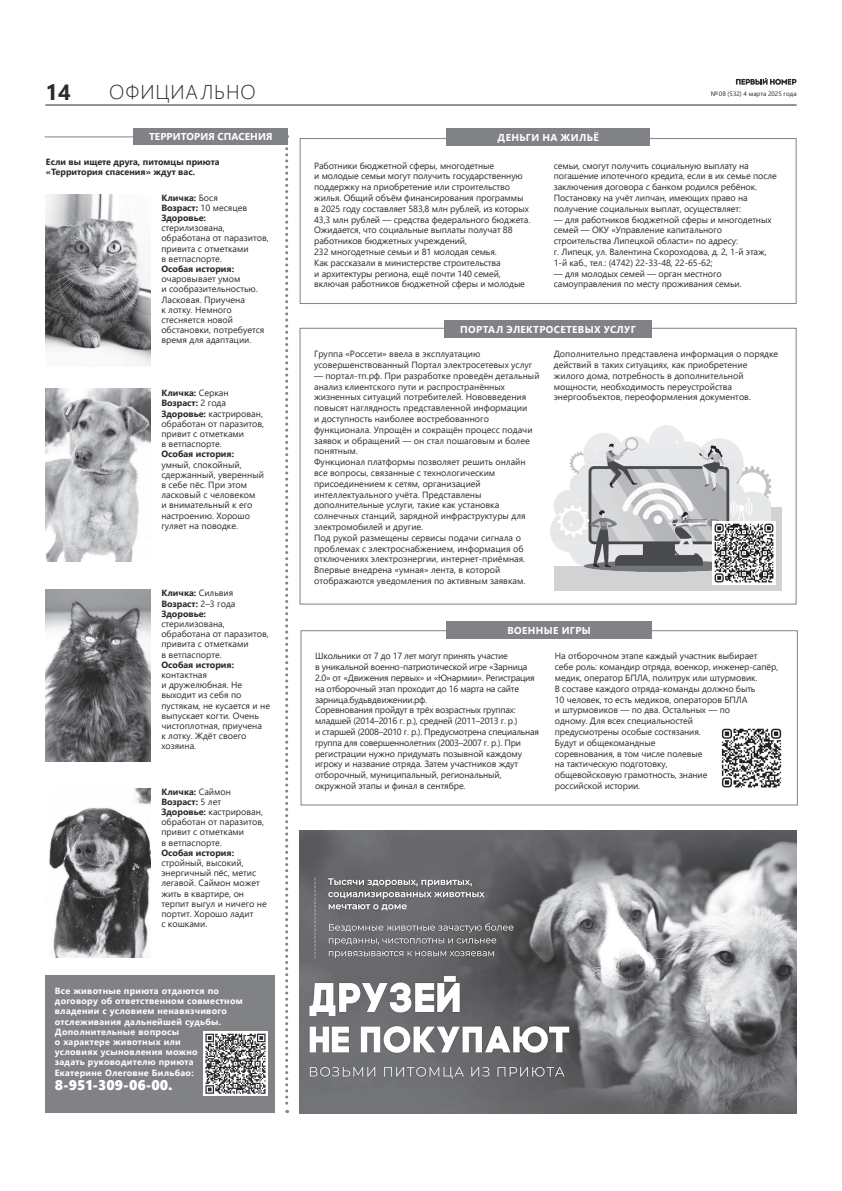
<style>
.page{position:relative;width:842px;height:1191px;background:#fff}
.page>*{position:absolute;margin:0;border:0;box-sizing:border-box;transform-origin:0 0}
.t1{font:700 22px "Segoe UI";color:#2b292a}
.t2{font:300 20px "Segoe UI";letter-spacing:.045em;color:#2b292a}
.t3{font:14px "Segoe UI Black";color:#fff}
.t4{font:700 10px "Segoe UI";letter-spacing:.035em;color:#fff}
.t5{font:700 10px "Segoe UI";letter-spacing:.01em;color:#fff}
.t6{font:9px/10.8px "Segoe UI";letter-spacing:-.01em;color:#2b292a}
.t7{font:700 9px/10.2px "Segoe UI";letter-spacing:.03em;color:#fff}
.t8{font:700 9px/10.2px "Segoe UI";color:#2b292a}
.t9{font:6.4px "Segoe UI";color:#2b292a}
.s1{font-weight:400}
.s2{font-weight:700}
</style>
<div class="page">
<hr style="left:45px;top:104px;width:752px;height:1px;background:#2b292a">
<svg style="left:736px;top:78px;width:60px;height:7px"></svg>
<div style="left:554px;top:565px;width:51px;height:25px;background:#d1d2d4"></div>
<div style="left:588px;top:507px;width:194px;height:83px;background:#d1d2d4"></div>
<img style="left:550px;top:425px;width:221px;height:146px">
<div style="left:301px;top:630px;width:497px;height:175px;border:1px solid #808285"></div>
<div style="left:300px;top:138px;width:497px;height:166px;border:1px solid #808285"></div>
<img style="left:46px;top:194px;width:105px;height:172px">
<img style="left:46px;top:590px;width:105px;height:171px">
<img style="left:49px;top:788px;width:102px;height:169px">
<div style="left:46px;top:975px;width:229px;height:138px;background:#808285"></div>
<img style="left:46px;top:388px;width:105px;height:173px">
<img style="left:204px;top:1031px;width:63px;height:64px">
<hr style="left:45px;top:136px;width:237px;height:1px;background:#808285">
<div style="left:133px;top:128px;width:155px;height:17px;background:#808285"></div>
<svg style="left:285px;top:147px;width:3px;height:966px"></svg>
<div style="left:446px;top:129px;width:204px;height:17px;background:#808285"></div>
<div style="left:447px;top:621px;width:205px;height:17px;background:#808285"></div>
<img style="left:300px;top:830px;width:497px;height:283px">
<div style="left:444px;top:320px;width:208px;height:17px;background:#808285"></div>
<img style="left:713px;top:522px;width:62px;height:62px">
<img style="left:721px;top:728px;width:61px;height:60px">
<h1 class="t1" style="left:45px;top:71px;width:27px">14</h1>
<p class="t9" style="left:711px;top:88px;width:87px">№ 08 (532) 4 марта 2025 года</p>
<h2 class="t2" style="left:109px;top:73px;width:148px">ОФИЦИАЛЬНО</h2>
<p class="t5" style="left:149px;top:127px;width:125px">ТЕРРИТОРИЯ СПАСЕНИЯ</p>
<p class="t8" style="left:46px;top:155px;width:175px">Если вы ищете друга, питомцы приюта «Территория спасения» ждут вас.</p>
<p class="t8" style="left:161px;top:191px;width:88px">Кличка: <span class="s1">Бося<br></span>Возраст: <span class="s1">10 месяцев<br></span>Здоровье:</p>
<p class="t6" style="left:161px;top:222px;width:109px;line-height:10.2px">стерилизована, обработана от паразитов, привита с отметками<br>в ветпаспорте.</p>
<p class="t8" style="left:161px;top:263px;width:74px">Особая история:</p>
<p class="t6" style="left:161px;top:273px;width:105px;line-height:10.2px">очаровывает умом<br>и сообразительностью.<br>Ласковая. Приучена<br>к лотку. Немного стесняется новой обстановки, потребуется время для адаптации.</p>
<p class="t6" style="left:161px;top:387px;width:104px;line-height:10.2px"><span class="s2">Кличка:</span> Серкан<br><span class="s2">Возраст:</span> 2 года<br><span class="s2">Здоровье:</span> кастрирован, обработан от паразитов, привит с отметками<br>в ветпаспорте.</p>
<p class="t8" style="left:161px;top:448px;width:74px">Особая история:</p>
<p class="t6" style="left:161px;top:458px;width:104px;line-height:10.2px">умный, спокойный, сдержанный, уверенный в себе пёс. При этом ласковый с человеком<br>и внимательный к его настроению. Хорошо гуляет на поводке.</p>
<p class="t8" style="left:161px;top:587px;width:76px">Кличка: <span class="s1">Сильвия<br></span>Возраст: <span class="s1">2–3 года<br></span>Здоровье:</p>
<p class="t6" style="left:161px;top:618px;width:109px;line-height:10.2px">стерилизована, обработана от паразитов, привита с отметками<br>в ветпаспорте.</p>
<p class="t8" style="left:161px;top:659px;width:74px">Особая история:</p>
<p class="t6" style="left:161px;top:669px;width:110px;line-height:10.2px">контактная<br>и дружелюбная. Не выходит из себя по пустякам, не кусается и не выпускает когти. Очень чистоплотная, приучена<br>к лотку. Ждёт своего хозяина.</p>
<p class="t6" style="left:161px;top:785px;width:104px;line-height:10.2px"><span class="s2">Кличка:</span> Саймон<br><span class="s2">Возраст:</span> 5 лет<br><span class="s2">Здоровье:</span> кастрирован, обработан от паразитов, привит с отметками<br>в ветпаспорте.</p>
<p class="t8" style="left:161px;top:846px;width:74px">Особая история:</p>
<p class="t6" style="left:161px;top:857px;width:107px;line-height:10.2px">стройный, высокий, энергичный пёс, метис легавой. Саймон может жить в квартире, он терпит выгул и ничего не портит. Хорошо ладит<br>с кошками.</p>
<p class="t7" style="left:55px;top:985px;width:190px">Все животные приюта отдаются по договору об ответственном совместном владении с условием ненавязчивого отслеживания дальнейшей судьбы.<br>Дополнительные вопросы<br>о характере животных или<br>условиях усыновления можно<br>задать руководителю приюта<br>Екатерине Олеговне Бильбао:</p>
<h3 class="t3" style="left:55px;top:1074px;width:119px">8-951-309-06-00.</h3>
<p class="t4" style="left:498px;top:128px;width:103px">ДЕНЬГИ НА ЖИЛЬЁ</p>
<p class="t4" style="left:491px;top:133px;width:116px">ПЛАТИ БЕЗ КОМИССИ</p>
<p class="t6" style="left:314px;top:159px;width:218px">Работники бюджетной сферы, многодетные<br>и молодые семьи могут получить государственную поддержку на приобретение или строительство жилья. Общий объём финансирования программы в 2025 году составляет 583,8 млн рублей, из которых 43,3 млн рублей — средства федерального бюджета.<br>Ожидается, что социальные выплаты получат 88 работников бюджетных учреждений,<br>232 многодетные семьи и 81 молодая семья.<br>Как рассказали в министерстве строительства<br>и архитектуры региона, ещё почти 140 семей, включая работников бюджетной сферы и молодые</p>
<p class="t6" style="left:554px;top:159px;width:224px">семьи, смогут получить социальную выплату на погашение ипотечного кредита, если в их семье после заключения договора с банком родился ребёнок.<br>Постановку на учёт липчан, имеющих право на получение социальных выплат, осуществляет:</p>
<p class="t6" style="left:554px;top:213px;width:219px">— для работников бюджетной сферы и многодетных семей — ОКУ «Управление капитального строительства Липецкой области» по адресу:<br>г. Липецк, ул. Валентина Скороходова, д. 2, 1-й этаж, 1-й каб., тел.: (4742) 22-33-48, 22-65-62;</p>
<p class="t6" style="left:554px;top:267px;width:189px">— для молодых семей — орган местного самоуправления по месту проживания семьи.</p>
<p class="t4" style="left:460px;top:319px;width:177px">ПОРТАЛ ЭЛЕКТРОСЕТЕВЫХ УСЛУГ</p>
<p class="t6" style="left:314px;top:348px;width:220px">Группа «Россети» ввела в эксплуатацию усовершенствованный Портал электросетевых услуг</p>
<p class="t6" style="left:314px;top:369px;width:227px">— портал-тп.рф. При разработке проведён детальный анализ клиентского пути и распространённых жизненных ситуаций потребителей. Нововведения повысят наглядность представленной информации<br>и доступность наиболее востребованного функционала. Упрощён и сокращён процесс подачи заявок и обращений — он стал пошаговым и более понятным.<br>Функционал платформы позволяет решить онлайн все вопросы, связанные с технологическим присоединением к сетям, организацией интеллектуального учёта. Представлены дополнительные услуги, такие как установка солнечных станций, зарядной инфраструктуры для электромобилей и другие.<br>Под рукой размещены сервисы подачи сигнала о проблемах с электроснабжением, информация об отключениях электроэнергии, интернет-приёмная.<br>Впервые внедрена «умная» лента, в которой отображаются уведомления по активным заявкам.</p>
<p class="t6" style="left:554px;top:348px;width:226px">Дополнительно представлена информация о порядке действий в таких ситуациях, как приобретение жилого дома, потребность в дополнительной мощности, необходимость переустройства энергообъектов, переоформления документов.</p>
<p class="t4" style="left:507px;top:620px;width:85px">ВОЕННЫЕ ИГРЫ</p>
<p class="t6" style="left:315px;top:650px;width:226px">Школьники от 7 до 17 лет могут принять участие<br>в уникальной военно-патриотической игре «Зарница 2.0» от «Движения первых» и «Юнармии». Регистрация на отборочный этап проходит до 16 марта на сайте зарница.будьвдвижении.рф.<br>Соревнования пройдут в трёх возрастных группах: младшей (2014–2016 г. р.), средней (2011–2013 г. р.)<br>и старшей (2008–2010 г. р.). Предусмотрена специальная группа для совершеннолетних (2003–2007 г. р.). При регистрации нужно придумать позывной каждому игроку и название отряда. Затем участников ждут отборочный, муниципальный, региональный, окружной этапы и финал в сентябре.</p>
<p class="t6" style="left:555px;top:650px;width:225px">На отборочном этапе каждый участник выбирает<br>себе роль: командир отряда, военкор, инженер-сапёр, медик, оператор БПЛА, политрук или штурмовик.<br>В составе каждого отряда-команды должно быть<br>10 человек, то есть медиков, операторов БПЛА<br>и штурмовиков — по два. Остальных — по<br>одному. Для всех специальностей<br>предусмотрены особые состязания.<br>Будут и общекомандные<br>соревнования, в том числе полевые<br>на тактическую подготовку,<br>общевойсковую грамотность, знание<br>российской истории.</p>
</div>
